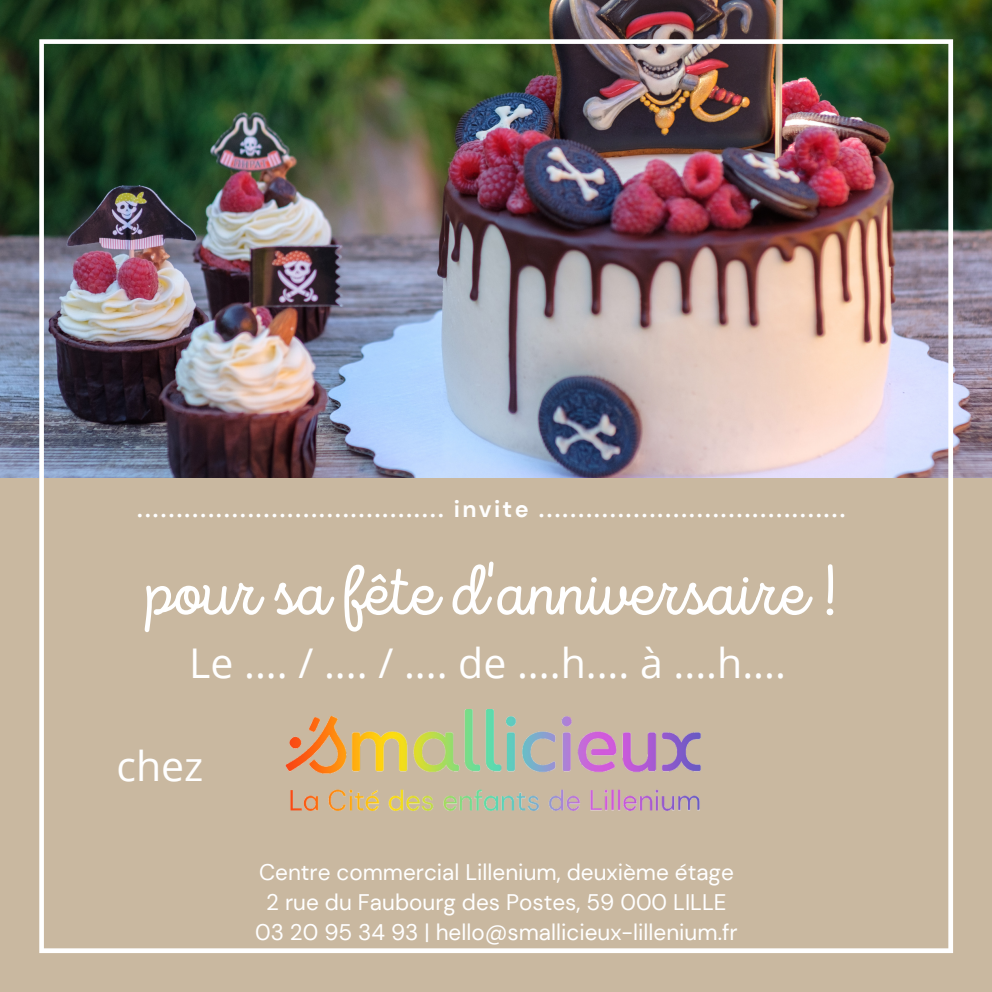
<style>
.page{position:relative;width:992px;height:992px;background:#c9b8a0}
.page>*{position:absolute;margin:0;border:0;box-sizing:border-box;transform-origin:0 0}
.t1{font:70.75px "Intro Script";color:#fff}
.t2{font:41px "Open Sans";color:#fff}
.t3{font:700 23.25px "DM Sans";letter-spacing:.1em;color:#fff}
.t4{font:22.5px "DM Sans";color:#fff}
</style>
<div class="page">
<img style="left:0;top:0;width:992px;height:478px">
<img style="left:39px;top:39px;width:914px;height:914px">
<img style="left:282px;top:710px;width:428px;height:112px">
<p class="t3" style="left:137px;top:494px;width:710px">....................................... invite .......................................</p>
<p class="t1" style="left:145px;top:562px;width:694px">pour sa fête d'anniversaire !</p>
<p class="t2" style="left:189px;top:635px;width:598px">Le .... / .... / .... de ....h.... à ....h....</p>
<p class="t2" style="left:117px;top:737px;width:88px">chez</p>
<p class="t4" style="left:259px;top:858px;width:476px">Centre commercial Lillenium, deuxième étage</p>
<p class="t4" style="left:266px;top:888px;width:462px">2 rue du Faubourg des Postes, 59 000 LILLE</p>
<p class="t4" style="left:255px;top:918px;width:484px">03 20 95 34 93 | hello@smallicieux-lillenium.fr</p>
</div>
